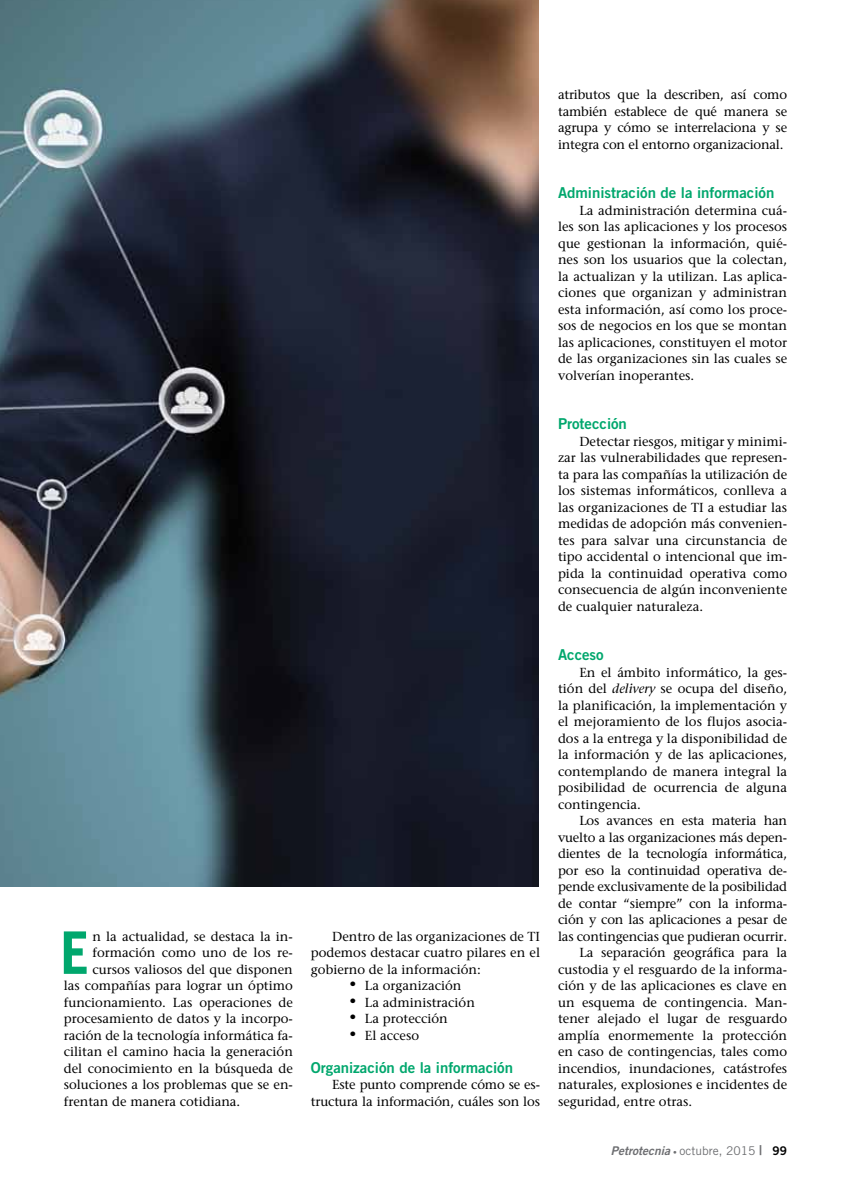
<style>
.page{position:relative;width:851px;height:1191px;background:#fff}
.page>*{position:absolute;margin:0;border:0;box-sizing:border-box;transform-origin:0 0}
.t1{font:700 58.8px "Trade Gothic";color:#00a76d}
.t2{font:15px "Trade Gothic Bold Two";color:#00a76d}
.t3{font:13.05px/16.5px "Stone Serif";color:#000;text-align:justify}
.t4{font:12px "Trade Gothic";color:#6d6e71}
.s1{font-style:italic}
.s2{font-family:"Trade Gothic Bold Two";font-style:italic}
.s3{font-family:"Trade Gothic Bold Two";font-size:7.5px}
.s4{font-family:"Trade Gothic Bold Two";font-size:13.5px}
.s5{font-family:"Trade Gothic Bold Two";color:#000}
</style>
<div class="page">
<img style="left:0;top:0;width:538px;height:887px">
<h1 class="t1" style="left:60px;top:916px;width:31px">E</h1>
<p class="t3" style="left:92px;top:928px;width:202px">n la actualidad, se destaca la in-</p>
<p class="t3" style="left:92px;top:944px;width:202px">formación como uno de los re-</p>
<p class="t3" style="left:92px;top:961px;width:202px">cursos valiosos del que disponen</p>
<p class="t3" style="left:64px;top:977px;width:230px">las compañías para lograr un óptimo</p>
<p class="t3" style="left:64px;top:994px;width:230px">funcionamiento. Las operaciones de</p>
<p class="t3" style="left:64px;top:1010px;width:230px">procesamiento de datos y la incorpo-</p>
<p class="t3" style="left:64px;top:1027px;width:230px">ración de la tecnología informática fa-</p>
<p class="t3" style="left:64px;top:1043px;width:230px">cilitan el camino hacia la generación</p>
<p class="t3" style="left:64px;top:1060px;width:230px">del conocimiento en la búsqueda de</p>
<p class="t3" style="left:64px;top:1076px;width:230px">soluciones a los problemas que se en-</p>
<p class="t3" style="left:64px;top:1093px;width:178px">frentan de manera cotidiana.</p>
<p class="t3" style="left:311px;top:928px;width:230px;text-indent:21px">Dentro de las organizaciones de TI podemos destacar cuatro pilares en el gobierno de la información:</p>
<p class="t3" style="left:349px;top:977px;width:114px">• La organización</p>
<p class="t3" style="left:349px;top:994px;width:127px">• La administración</p>
<p class="t3" style="left:349px;top:1010px;width:100px">• La protección</p>
<p class="t3" style="left:349px;top:1027px;width:71px">• El acceso</p>
<p class="t2" style="left:311px;top:1058px;width:204px">Organización de la información</p>
<p class="t3" style="left:311px;top:1076px;width:230px;text-align:right">Este punto comprende cómo se es&shy;tructura la información, cuáles son los</p>
<p class="t3" style="left:558px;top:86px;width:230px">atributos que la describen, así como también establece de qué manera se agrupa y cómo se interrelaciona y se integra con el entorno organizacional.</p>
<p class="t2" style="left:558px;top:183px;width:218px">Administración de la información</p>
<p class="t3" style="left:558px;top:202px;width:230px;text-indent:21px">La administración determina cuá&shy;les son las aplicaciones y los procesos que gestionan la información, quié&shy;nes son los usuarios que la colectan, la actualizan y la utilizan. Las aplica&shy;ciones que organizan y administran esta información, así como los proce&shy;sos de negocios en los que se montan las aplicaciones, constituyen el motor de las organizaciones sin las cuales se volverían inoperantes.</p>
<p class="t2" style="left:558px;top:414px;width:70px">Protección</p>
<p class="t3" style="left:558px;top:433px;width:230px;text-indent:21px">Detectar riesgos, mitigar y minimi&shy;zar las vulnerabilidades que represen&shy;ta para las compañías la utilización de los sistemas informáticos, conlleva a las organizaciones de TI a estudiar las medidas de adopción más convenien&shy;tes para salvar una circunstancia de tipo accidental o intencional que im&shy;pida la continuidad operativa como consecuencia de algún inconveniente de cualquier naturaleza.</p>
<p class="t2" style="left:558px;top:645px;width:47px">Acceso</p>
<p class="t3" style="left:558px;top:664px;width:230px;text-indent:21px">En el ámbito informático, la ges&shy;tión del <span class="s1">delivery</span> se ocupa del diseño, la planificación, la implementación y el mejoramiento de los flujos asocia&shy;dos a la entrega y la disponibilidad de la información y de las aplicaciones, contemplando de manera integral la posibilidad de ocurrencia de alguna contingencia.</p>
<p class="t3" style="left:579px;top:812px;width:209px">Los avances en esta materia han</p>
<p class="t3" style="left:558px;top:829px;width:230px">vuelto a las organizaciones más depen-</p>
<p class="t3" style="left:558px;top:845px;width:230px">dientes de la tecnología informática,</p>
<p class="t3" style="left:558px;top:862px;width:230px">por eso la continuidad operativa de-</p>
<p class="t3" style="left:558px;top:878px;width:230px">pende exclusivamente de la posibilidad</p>
<p class="t3" style="left:558px;top:895px;width:230px">de contar “siempre” con la informa-</p>
<p class="t3" style="left:558px;top:911px;width:230px">ción y con las aplicaciones a pesar de</p>
<p class="t3" style="left:558px;top:928px;width:230px">las contingencias que pudieran ocurrir.</p>
<p class="t3" style="left:579px;top:944px;width:209px">La separación geográfica para la</p>
<p class="t3" style="left:558px;top:961px;width:230px">custodia y el resguardo de la informa-</p>
<p class="t3" style="left:558px;top:977px;width:230px">ción y de las aplicaciones es clave en</p>
<p class="t3" style="left:558px;top:994px;width:230px">un esquema de contingencia. Man-</p>
<p class="t3" style="left:558px;top:1010px;width:230px">tener alejado el lugar de resguardo</p>
<p class="t3" style="left:558px;top:1027px;width:230px">amplía enormemente la protección</p>
<p class="t3" style="left:558px;top:1043px;width:230px">en caso de contingencias, tales como</p>
<p class="t3" style="left:558px;top:1059px;width:230px">incendios, inundaciones, catástrofes</p>
<p class="t3" style="left:558px;top:1076px;width:230px">naturales, explosiones e incidentes de</p>
<p class="t3" style="left:558px;top:1092px;width:136px">seguridad, entre otras.</p>
<p class="t4" style="left:611px;top:1143px;width:178px"><span class="s2">Petrotecnia</span> <span class="s3">•</span> octubre, 2015 <span class="s4">|</span> <span class="s5">99</span></p>
</div>
